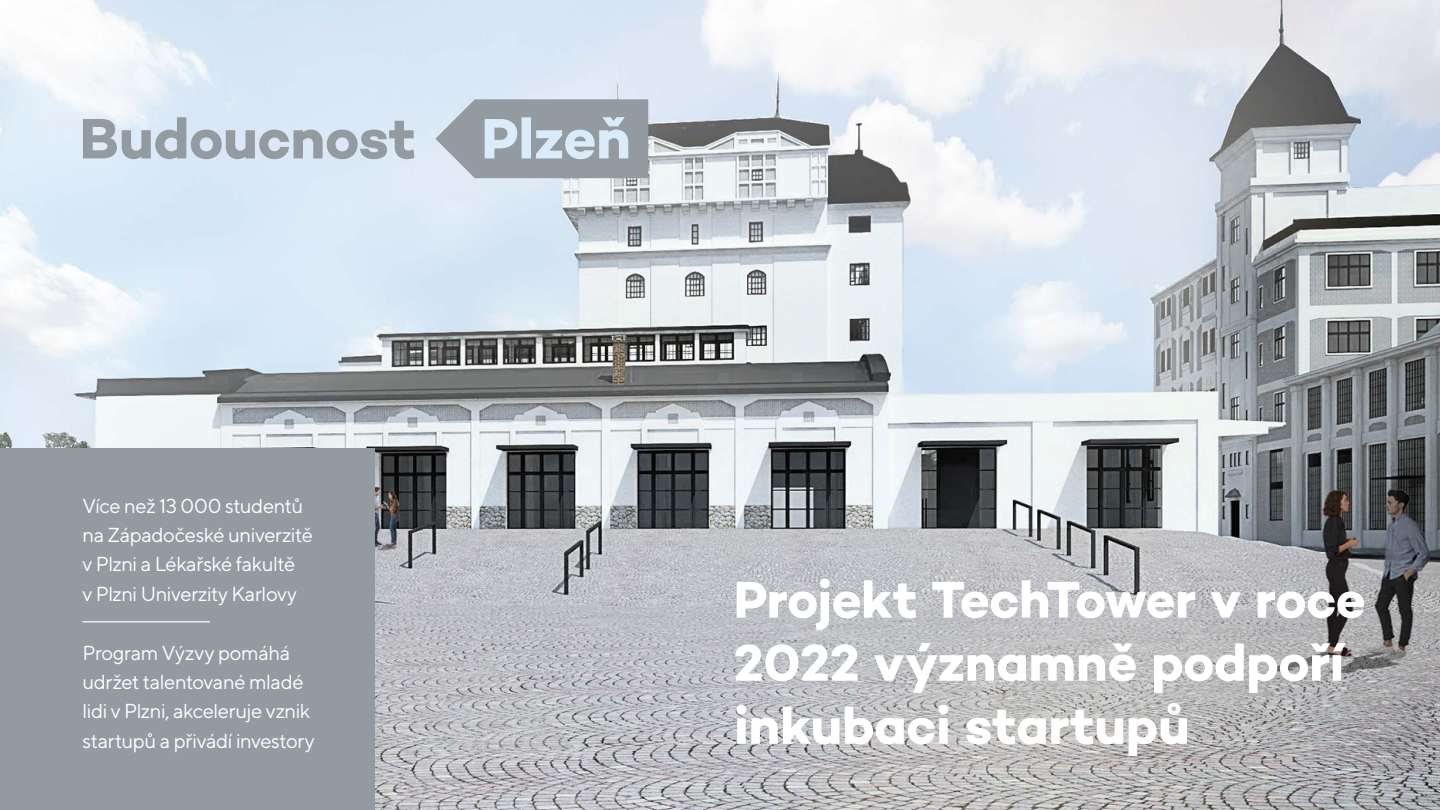
<style>
.page{position:relative;width:1440px;height:810px;background:#fff}
.page>*{position:absolute;margin:0;border:0;box-sizing:border-box;transform-origin:0 0}
.t1{font:700 57.97px "Campton";letter-spacing:-.01em;color:#939aa0}
.t2{font:700 52.57px/63.1px "Campton";letter-spacing:-.01em;color:#fff}
.t3{font:20.25px/29.2px "TT Norms";letter-spacing:-.025em;color:#fff}
</style>
<div class="page">
<img style="left:0;top:0;width:1440px;height:810px">
<div style="left:0;top:448px;width:375px;height:362px;background:#939aa0"></div>
<hr style="left:83px;top:621px;width:127px;height:1px;background:#fff">
<svg style="left:435px;top:99px;width:213px;height:79px;background:#a7b0b8"></svg>
<h1 class="t1" style="left:79px;top:102px;width:338px">Budoucnost</h1>
<p class="t3" style="left:83px;top:491px;width:232px">Více než 13 000 studentů na Západočeské univerzitě v Plzni a Lékařské fakultě<br>v Plzni Univerzity Karlovy</p>
<p class="t3" style="left:83px;top:638px;width:234px">Program Výzvy pomáhá udržet talentované mladé lidi v Plzni, akceleruje vznik startupů a přivádí investory</p>
<h2 class="t2" style="left:734px;top:567px;width:634px">Projekt TechTower v roce<br>2022 významně podpoří inkubaci startupů</h2>
</div>
